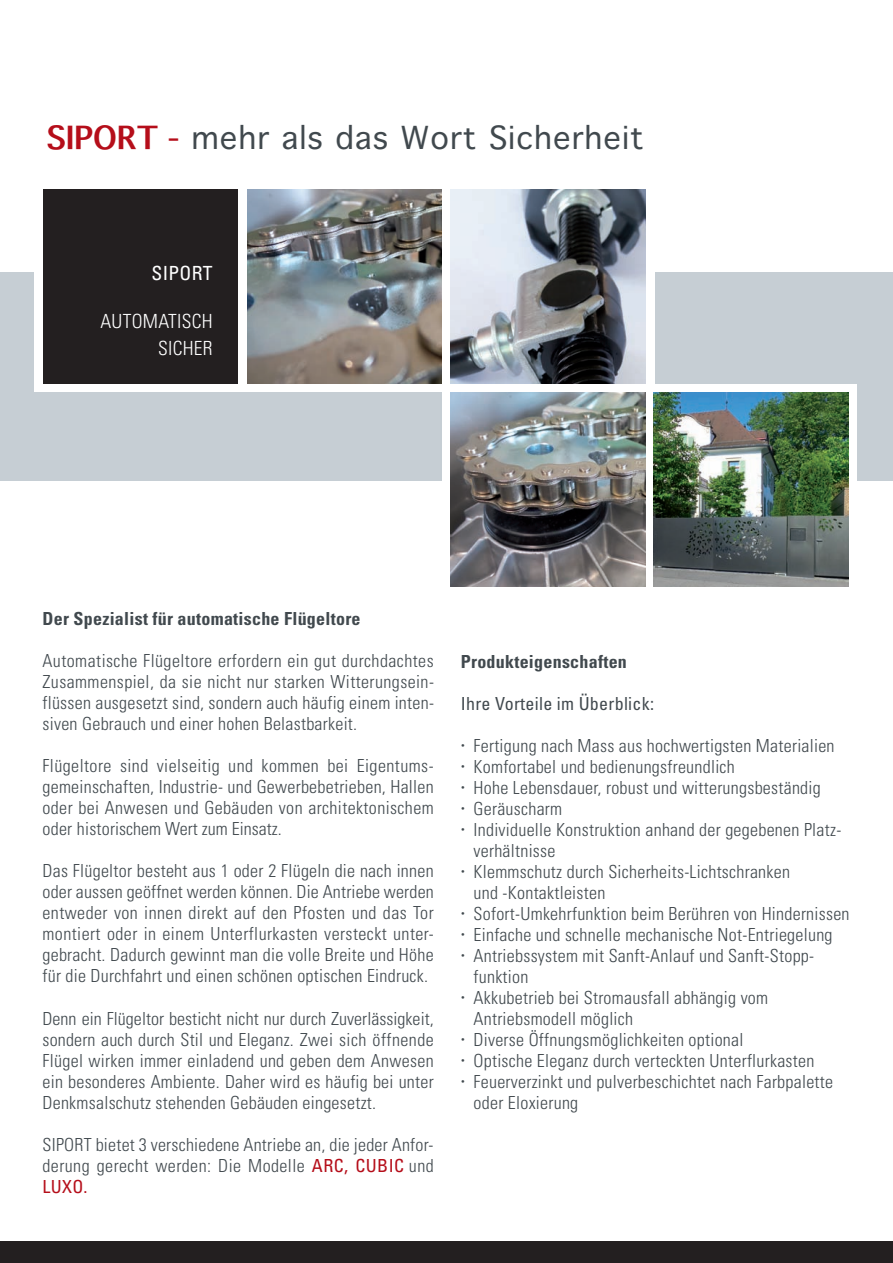
<style>
.page{position:relative;width:893px;height:1263px;background:#fff}
.page>*{position:absolute;margin:0;border:0;box-sizing:border-box;transform-origin:0 0}
.t1{font:30.6px "Thonburi";letter-spacing:.035em;color:#41494e}
.t2{font:300 condensed 19.5px/27px "Univers";letter-spacing:.015em;color:#fff;text-align:right}
.t3{font:condensed 19.5px "Univers";letter-spacing:.015em;color:#fff}
.t4{font:300 condensed 18px/21px "Univers";letter-spacing:.015em;color:#41494e;text-align:justify}
.t5{font:700 condensed 18px "Univers";letter-spacing:.015em;color:#41494e}
.t6{font:condensed 18px "Univers";letter-spacing:.015em;color:#41494e}
.s1{font-weight:700;color:#b50e1a}
.s2{color:#b50e1a}
.s3{font-weight:400;color:#b50e1a}
</style>
<div class="page">
<div style="left:0;top:1242px;width:893px;height:21px;background:#231f20"></div>
<div style="left:0;top:272px;width:893px;height:209px;background:#c6ced4"></div>
<div style="left:34px;top:180px;width:620px;height:212px;background:#fff"></div>
<div style="left:442px;top:384px;width:415px;height:211px;background:#fff"></div>
<img style="left:451px;top:189px;width:194px;height:195px">
<img style="left:248px;top:189px;width:194px;height:195px">
<img style="left:451px;top:392px;width:194px;height:195px">
<div style="left:43px;top:189px;width:195px;height:195px;background:#231f20"></div>
<img style="left:654px;top:392px;width:194px;height:195px">
<h1 class="t1" style="left:47px;top:125px;width:599px"><span class="s1">SIPORT</span> <span class="s2">-</span> mehr als das Wort Sicherheit</h1>
<p class="t3" style="left:152px;top:266px;width:63px">SIPORT</p>
<p class="t2" style="left:101px;top:309px;width:114px">AUTOMATISCH<br>SICHER</p>
<p class="t5" style="left:43px;top:612px;width:320px">Der Spezialist für automatische Flügeltore</p>
<p class="t4" style="left:43px;top:652px;width:393px">Automatische Flügeltore erfordern ein gut durchdachtes Zusammenspiel, da sie nicht nur starken Witterungsein&shy;flüssen ausgesetzt sind, sondern auch häufig einem inten&shy;siven Gebrauch und einer hohen Belastbarkeit.</p>
<p class="t4" style="left:43px;top:757px;width:393px">Flügeltore sind vielseitig und kommen bei Eigentums&shy;gemeinschaften, Industrie- und Gewerbebetrieben, Hallen oder bei Anwesen und Gebäuden von architektonischem oder historischem Wert zum Einsatz.</p>
<p class="t4" style="left:43px;top:862px;width:393px">Das Flügeltor besteht aus 1 oder 2 Flügeln die nach innen oder aussen geöffnet werden können. Die Antriebe werden entweder von innen direkt auf den Pfosten und das Tor montiert oder in einem Unterflurkasten versteckt unter&shy;gebracht. Dadurch gewinnt man die volle Breite und Höhe für die Durchfahrt und einen schönen optischen Eindruck.</p>
<p class="t4" style="left:43px;top:1009px;width:393px">Denn ein Flügeltor besticht nicht nur durch Zuverlässigkeit, sondern auch durch Stil und Eleganz. Zwei sich öffnende Flügel wirken immer einladend und geben dem Anwesen ein besonderes Ambiente. Daher wird es häufig bei unter Denkmsalschutz stehenden Gebäuden eingesetzt.</p>
<p class="t4" style="left:43px;top:1135px;width:393px">SIPORT bietet 3 verschiedene Antriebe an, die jeder Anfor&shy;derung gerecht werden: Die Modelle <span class="s3">ARC, CUBIC</span> und <span class="s3">LUXO.</span></p>
<p class="t5" style="left:461px;top:655px;width:168px">Produkteigenschaften</p>
<p class="t6" style="left:461px;top:697px;width:195px">Ihre Vorteile im Überblick:</p>
<p class="t4" style="left:461px;top:737px;width:375px"><sup>•</sup> Fertigung nach Mass aus hochwertigsten Materialien</p>
<p class="t4" style="left:461px;top:758px;width:276px"><sup>•</sup> Komfortabel und bedienungsfreundlich</p>
<p class="t4" style="left:461px;top:779px;width:361px"><sup>•</sup> Hohe Lebensdauer, robust und witterungsbeständig</p>
<p class="t4" style="left:461px;top:800px;width:103px"><sup>•</sup> Geräuscharm</p>
<p class="t4" style="left:474px;top:821px;width:369px;text-indent:-13px"><sup>•</sup> Individuelle Konstruktion anhand der gegebenen Platz&shy;verhältnisse</p>
<p class="t4" style="left:474px;top:863px;width:318px;text-indent:-13px"><sup>•</sup> Klemmschutz durch Sicherheits-Lichtschranken und -Kontaktleisten</p>
<p class="t4" style="left:461px;top:905px;width:390px"><sup>•</sup> Sofort-Umkehrfunktion beim Berühren von Hindernissen</p>
<p class="t4" style="left:461px;top:926px;width:373px"><sup>•</sup> Einfache und schnelle mechanische Not-Entriegelung</p>
<p class="t4" style="left:474px;top:947px;width:342px;text-indent:-13px"><sup>•</sup> Antriebssystem mit Sanft-Anlauf und Sanft-Stopp&shy;funktion</p>
<p class="t4" style="left:474px;top:989px;width:296px;text-indent:-13px"><sup>•</sup> Akkubetrieb bei Stromausfall abhängig vom<br>Antriebsmodell möglich</p>
<p class="t4" style="left:461px;top:1031px;width:284px"><sup>•</sup> Diverse Öffnungsmöglichkeiten optional</p>
<p class="t4" style="left:461px;top:1052px;width:355px"><sup>•</sup> Optische Eleganz durch verteckten Unterflurkasten</p>
<p class="t4" style="left:474px;top:1073px;width:361px;text-indent:-13px"><sup>•</sup> Feuerverzinkt und pulverbeschichtet nach Farbpalette oder Eloxierung</p>
</div>
